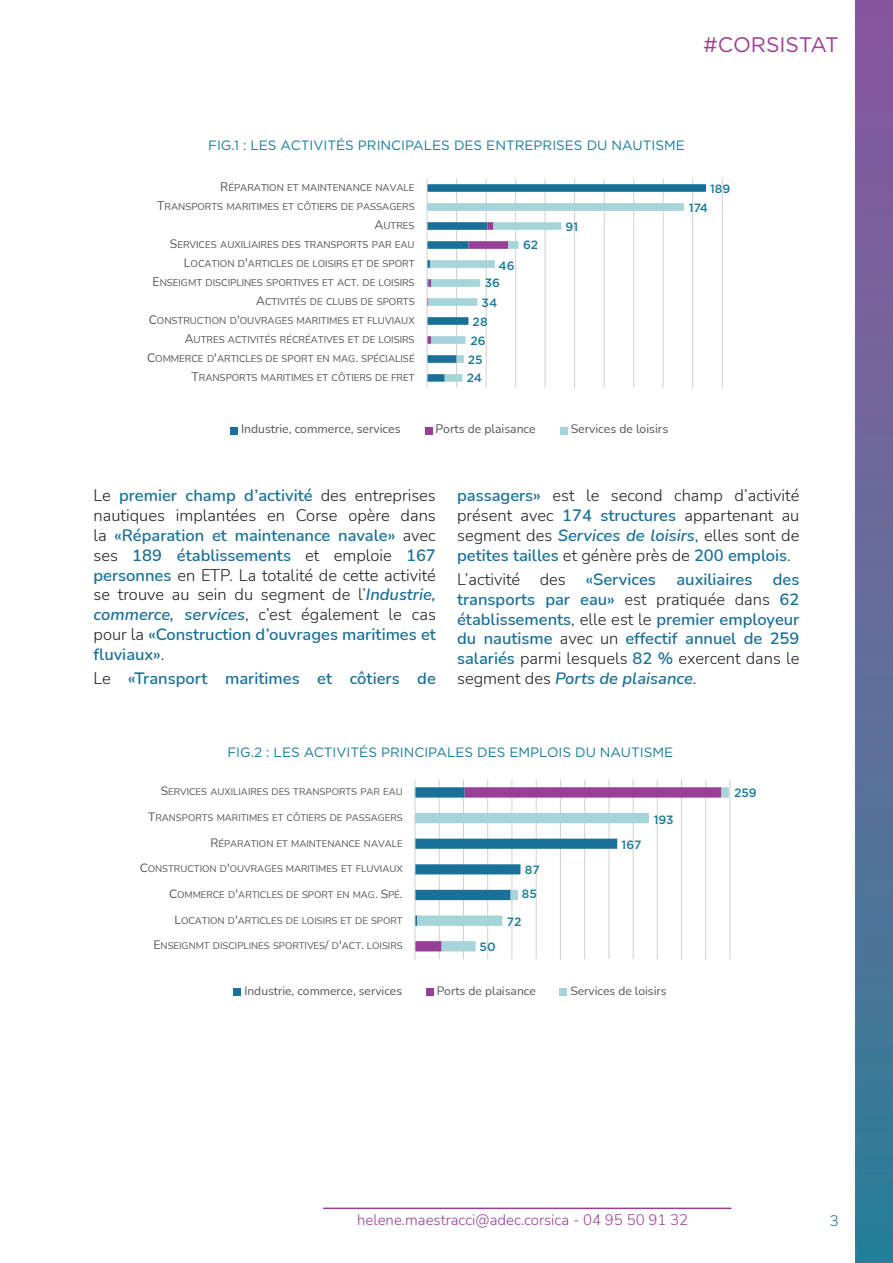
<style>
.page{position:relative;width:893px;height:1263px;background:#fff}
.page>*{position:absolute;margin:0;border:0;box-sizing:border-box;transform-origin:0 0}
.t1{font:21px "Gotham HTF";letter-spacing:-.01em;color:#9b3d96}
.t2{font:300 16.5px/19.8px "Nunito";color:#231f20;text-align:justify}
.t3{font:600 16.5px/19.8px "Nunito";color:#197099;text-align:justify}
.t4{font:300 15px "Nunito";color:#9b3d96}
.t5{font:300 15px "Nunito";color:#197099}
.t6{font:13.5px "Gotham HTF";color:#197c9b}
.t7{font:12.15px "Nunito";color:#515455}
.t8{font:500 12px/17.9px "Gotham HTF";color:#197c9b}
.t9{font:11.85px "Nunito";color:#515455}
.t10{font:9.75px "Nunito";color:#515455}
.t11{font:9.45px "Nunito";color:#515455}
.s1{font-size:12.15px}
.s2{font-weight:600;color:#197099}
.s3{font-weight:600;font-style:italic;color:#197099}
.s4{font-weight:300;color:#231f20}
.s5{font-style:italic}
.s6{font-size:11.85px}
</style>
<div class="page">
<hr style="left:323px;top:1207px;width:408px;height:2px;background:#9b3d96">
<img style="left:855px;top:0;width:38px;height:1263px">
<hr style="left:456px;top:178px;width:1px;height:209px;background:#cfd1d0">
<hr style="left:486px;top:178px;width:1px;height:209px;background:#cfd1d0">
<hr style="left:515px;top:178px;width:1px;height:209px;background:#cfd1d0">
<hr style="left:545px;top:178px;width:1px;height:209px;background:#cfd1d0">
<hr style="left:574px;top:178px;width:1px;height:209px;background:#cfd1d0">
<hr style="left:604px;top:178px;width:1px;height:209px;background:#cfd1d0">
<hr style="left:633px;top:178px;width:1px;height:209px;background:#cfd1d0">
<hr style="left:663px;top:178px;width:1px;height:209px;background:#cfd1d0">
<hr style="left:692px;top:178px;width:1px;height:209px;background:#cfd1d0">
<hr style="left:722px;top:178px;width:1px;height:209px;background:#cfd1d0">
<svg style="left:428px;top:184px;width:278px;height:19px"></svg>
<svg style="left:428px;top:203px;width:256px;height:179px"></svg>
<hr style="left:426px;top:178px;width:2px;height:209px;background:#cfd1d0">
<div style="left:230px;top:427px;width:8px;height:7px;background:#197099"></div>
<div style="left:425px;top:427px;width:7px;height:7px;background:#973e97"></div>
<div style="left:560px;top:427px;width:8px;height:7px;background:#a5d4d9"></div>
<hr style="left:439px;top:779px;width:1px;height:180px;background:#cfd1d0">
<hr style="left:463px;top:779px;width:1px;height:180px;background:#cfd1d0">
<hr style="left:487px;top:779px;width:1px;height:180px;background:#cfd1d0">
<hr style="left:511px;top:779px;width:1px;height:180px;background:#cfd1d0">
<hr style="left:536px;top:779px;width:1px;height:180px;background:#cfd1d0">
<hr style="left:560px;top:779px;width:1px;height:180px;background:#cfd1d0">
<hr style="left:584px;top:779px;width:1px;height:180px;background:#cfd1d0">
<hr style="left:608px;top:779px;width:1px;height:180px;background:#cfd1d0">
<hr style="left:633px;top:779px;width:1px;height:180px;background:#cfd1d0">
<hr style="left:657px;top:779px;width:1px;height:180px;background:#cfd1d0">
<hr style="left:681px;top:779px;width:1px;height:180px;background:#cfd1d0">
<hr style="left:705px;top:779px;width:1px;height:180px;background:#cfd1d0">
<hr style="left:729px;top:779px;width:1px;height:180px;background:#cfd1d0">
<svg style="left:415px;top:787px;width:314px;height:164px"></svg>
<hr style="left:414px;top:779px;width:1px;height:180px;background:#cfd1d0">
<div style="left:234px;top:989px;width:7px;height:7px;background:#197099"></div>
<div style="left:426px;top:989px;width:8px;height:7px;background:#973e97"></div>
<div style="left:560px;top:989px;width:7px;height:7px;background:#a5d4d9"></div>
<p class="t1" style="left:703px;top:33px;width:137px">#CORSISTAT</p>
<p class="t6" style="left:208px;top:137px;width:478px">FIG.1 : LES ACTIVITÉS PRINCIPALES DES ENTREPRISES DU NAUTISME</p>
<p class="t10" style="left:220px;top:181px;width:196px"><span class="s1">R</span>ÉPARATION ET MAINTENANCE NAVALE</p>
<p class="t8" style="left:710px;top:179px;width:22px">189</p>
<p class="t10" style="left:157px;top:200px;width:259px"><span class="s1">T</span>RANSPORTS MARITIMES ET CÔTIERS DE PASSAGERS</p>
<p class="t10" style="left:375px;top:219px;width:42px"><span class="s1">A</span>UTRES</p>
<p class="t10" style="left:170px;top:238px;width:246px"><span class="s1">S</span>ERVICES AUXILIAIRES DES TRANSPORTS PAR EAU</p>
<p class="t10" style="left:184px;top:257px;width:232px"><span class="s1">L</span>OCATION D<span class="s1">'</span>ARTICLES DE LOISIRS ET DE SPORT</p>
<p class="t10" style="left:153px;top:276px;width:264px"><span class="s1">E</span>NSEIGMT DISCIPLINES SPORTIVES ET ACT<span class="s1">.</span> DE LOISIRS</p>
<p class="t10" style="left:256px;top:295px;width:160px"><span class="s1">A</span>CTIVITÉS DE CLUBS DE SPORTS</p>
<p class="t10" style="left:149px;top:314px;width:267px"><span class="s1">C</span>ONSTRUCTION D<span class="s1">'</span>OUVRAGES MARITIMES ET FLUVIAUX</p>
<p class="t10" style="left:185px;top:333px;width:231px"><span class="s1">A</span>UTRES ACTIVITÉS RÉCRÉATIVES ET DE LOISIRS</p>
<p class="t10" style="left:147px;top:352px;width:269px"><span class="s1">C</span>OMMERCE D<span class="s1">'</span>ARTICLES DE SPORT EN MAG<span class="s1">.</span> SPÉCIALISÉ</p>
<p class="t10" style="left:192px;top:371px;width:225px"><span class="s1">T</span>RANSPORTS MARITIMES ET CÔTIERS DE FRET</p>
<p class="t8" style="left:485px;top:256px;width:31px;text-indent:14px">46<br>36</p>
<p class="t8" style="left:482px;top:293px;width:17px">34</p>
<p class="t8" style="left:473px;top:313px;width:16px">28</p>
<p class="t8" style="left:470px;top:331px;width:17px">26</p>
<p class="t8" style="left:468px;top:351px;width:16px">25</p>
<p class="t8" style="left:467px;top:368px;width:17px">24</p>
<p class="t8" style="left:523px;top:236px;width:17px">62</p>
<p class="t8" style="left:566px;top:218px;width:14px">91</p>
<p class="t7" style="left:241px;top:421px;width:161px">Industrie, commerce, services</p>
<p class="t7" style="left:436px;top:421px;width:102px">Ports de plaisance</p>
<p class="t7" style="left:571px;top:421px;width:99px">Services de loisirs</p>
<p class="t8" style="left:689px;top:198px;width:21px">174</p>
<p class="t2" style="left:94px;top:485px;width:344px">Le <span class="s2">premier champ d’activité</span> des entreprises nautiques implantées en Corse opère dans la <span class="s2">«Réparation et maintenance navale»</span> avec ses <span class="s2">189 établissements</span> et emploie <span class="s2">167 personnes</span> en ETP. La totalité de cette activité se trouve au sein du segment de l’<span class="s3">Industrie, commerce, services</span>, c’est également le cas pour la <span class="s2">«Construction d’ouvrages maritimes et fluviaux»</span>.</p>
<p class="t3" style="left:94px;top:668px;width:344px"><span class="s4">Le</span> «Transport maritimes et côtiers de</p>
<p class="t2" style="left:457px;top:485px;width:344px"><span class="s2">passagers»</span> est le second champ d’activité présent avec <span class="s2">174 structures</span> appartenant au segment des <span class="s3">Services de loisirs</span>, elles sont de <span class="s2">petites tailles</span> et génère près de <span class="s2">200 emplois</span>.</p>
<p class="t3" style="left:457px;top:569px;width:344px"><span class="s4">L’activité des</span> «Services auxiliaires des transports par eau» <span class="s4">est pratiquée dans</span> 62 établissements<span class="s4">, elle est le</span> premier employeur du nautisme <span class="s4">avec un</span> effectif annuel de 259 salariés <span class="s4">parmi lesquels</span> 82 % <span class="s4">exercent dans le segment des</span> <span class="s5">Ports de plaisance</span><span class="s4">.</span></p>
<p class="t6" style="left:227px;top:744px;width:447px">FIG.2 : LES ACTIVITÉS PRINCIPALES DES EMPLOIS DU NAUTISME</p>
<p class="t11" style="left:161px;top:785px;width:244px"><span class="s6">S</span>ERVICES AUXILIAIRES DES TRANSPORTS PAR EAU</p>
<p class="t11" style="left:148px;top:811px;width:256px"><span class="s6">T</span>RANSPORTS MARITIMES ET CÔTIERS DE PASSAGERS</p>
<p class="t8" style="left:654px;top:810px;width:21px">193</p>
<p class="t11" style="left:210px;top:837px;width:194px"><span class="s6">R</span>ÉPARATION ET MAINTENANCE NAVALE</p>
<p class="t8" style="left:622px;top:835px;width:21px">167</p>
<p class="t11" style="left:140px;top:862px;width:264px"><span class="s6">C</span>ONSTRUCTION D<span class="s6">'</span>OUVRAGES MARITIMES ET FLUVIAUX</p>
<p class="t11" style="left:169px;top:888px;width:235px"><span class="s6">C</span>OMMERCE D<span class="s6">'</span>ARTICLES DE SPORT EN MAG<span class="s6">. S</span>PÉ<span class="s6">.</span></p>
<p class="t8" style="left:522px;top:857px;width:19px;line-height:24.6px">87<br>85</p>
<p class="t11" style="left:175px;top:914px;width:230px"><span class="s6">L</span>OCATION D<span class="s6">'</span>ARTICLES DE LOISIRS ET DE SPORT</p>
<p class="t8" style="left:507px;top:913px;width:16px">72</p>
<p class="t11" style="left:154px;top:939px;width:251px"><span class="s6">E</span>NSEIGNMT DISCIPLINES SPORTIVES<span class="s6">/</span> D<span class="s6">'</span>ACT<span class="s6">.</span> LOISIRS</p>
<p class="t8" style="left:480px;top:937px;width:18px">50</p>
<p class="t9" style="left:244px;top:983px;width:159px">Industrie, commerce, services</p>
<p class="t9" style="left:437px;top:983px;width:101px">Ports de plaisance</p>
<p class="t9" style="left:570px;top:983px;width:98px">Services de loisirs</p>
<p class="t8" style="left:734px;top:784px;width:24px">259</p>
<p class="t4" style="left:357px;top:1209px;width:333px">helene.maestracci@adec.corsica - 04 95 50 91 32</p>
<p class="t5" style="left:830px;top:1210px;width:10px">3</p>
</div>
